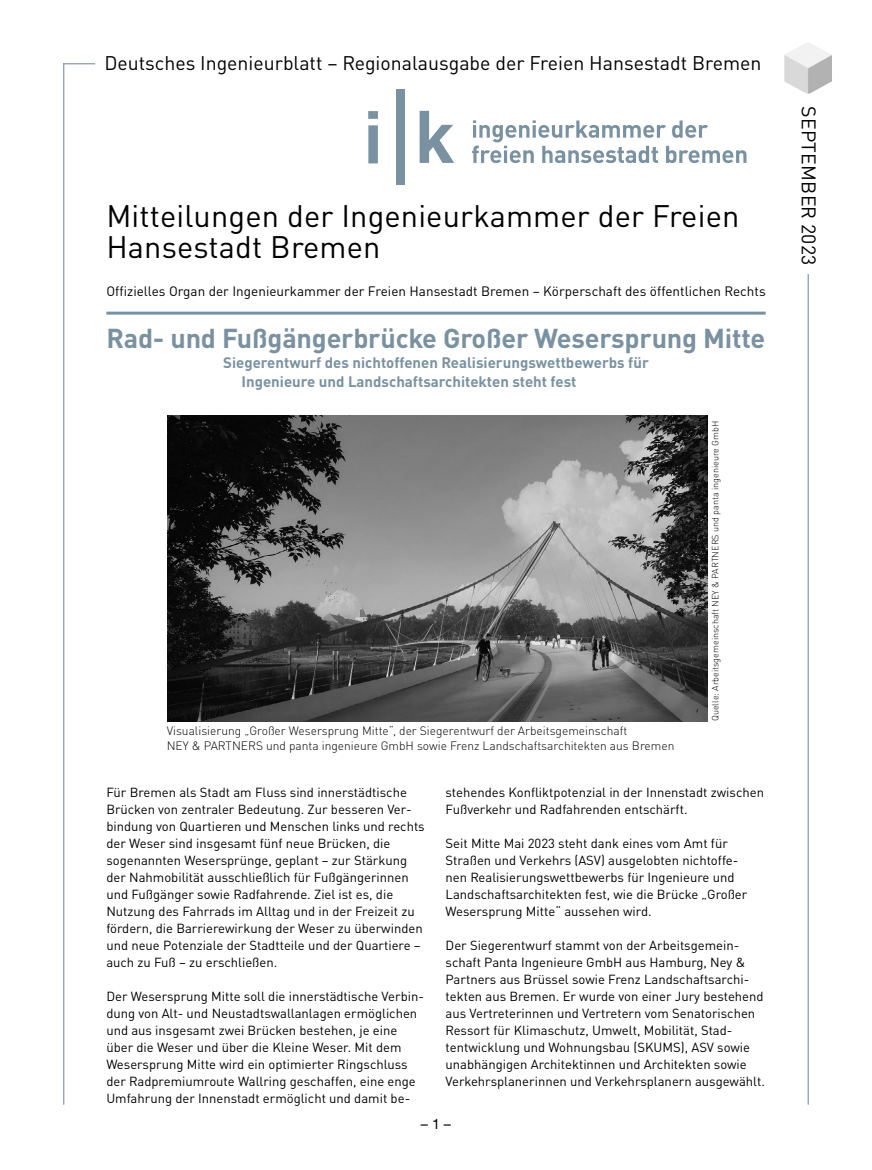
<style>
.page{position:relative;width:872px;height:1170px;background:#fff}
.page>*{position:absolute;margin:0;border:0;box-sizing:border-box;transform-origin:0 0}
.t1{font:30.75px/31.5px "DINOT";letter-spacing:.005em;color:#000}
.Headline{font:700 27px "DINOT";letter-spacing:-.005em;color:#7991a1}
.t2{font:19.5px "DINOT";color:#000}
.Headline-2{font:700 15px/19.5px "DINOT";color:#7991a1}
.t3{font:14.25px "Helvetica Neue LT Std";color:#000}
.t4{font:13.5px "DINOT";color:#000}
.Fließtext_Links_Abst{font:13.05px/17px "DINOT";color:#000}
.Bildunterschrift{font:300 12px/15px "DINOT";color:#000}
.Quelle{font:300 9px "DINOT";color:#000}
</style>
<div class="page">
<hr style="left:807px;top:195px;width:1px;height:909px;background:#7991a1">
<hr style="left:63px;top:63px;width:1px;height:1041px;background:#7991a1">
<hr style="left:63px;top:63px;width:32px;height:1px;background:#7991a1">
<div style="left:797px;top:106px;width:24px;height:168px;background:#fff"></div>
<img style="left:784px;top:43px;width:48px;height:51px">
<hr style="left:106px;top:311px;width:659px;height:3px;background:#7991a1">
<svg style="left:472px;top:120px;width:274px;height:43px"></svg>
<div style="left:396px;top:89px;width:8px;height:95px;background:#7991a1"></div>
<svg style="left:419px;top:111px;width:35px;height:52px"></svg>
<svg style="left:368px;top:111px;width:10px;height:52px"></svg>
<img style="left:168px;top:416px;width:540px;height:305px">
<h3 class="t2" style="left:104px;top:51px;width:658px">Deutsches Ingenieurblatt – Regionalausgabe der Freien Hansestadt Bremen</h3>
<p class="t1" style="left:106px;top:199px;width:634px">Mitteilungen der Ingenieurkammer der Freien<br>Hansestadt Bremen</p>
<p class="t4" style="left:106px;top:283px;width:661px">Offizielles Organ der Ingenieurkammer der Freien Hansestadt Bremen – Körperschaft des öffentlichen Rechts</p>
<p class="Headline" style="left:107px;top:321px;width:660px">Rad- und Fußgängerbrücke Großer Wesersprung Mitte</p>
<p class="Headline-2" style="left:241px;top:352px;width:409px;text-indent:-18px">Siegerentwurf des nichtoffenen Realisierungswettbewerbs für<br>Ingenieure und Landschaftsarchitekten steht fest</p>
<p class="Bildunterschrift" style="left:167px;top:723px;width:509px">Visualisierung „Großer Wesersprung Mitte“, der Siegerentwurf der Arbeitsgemeinschaft<br>NEY &amp; PARTNERS und panta ingenieure GmbH sowie Frenz Landschaftsarchitekten aus Bremen</p>
<p class="Quelle" style="left:709px;top:721px;width:301px;rotate:-90deg">Quelle: Arbeitsgemeinschaft NEY &amp; PARTNERS und panta ingenieure GmbH</p>
<p class="Fließtext_Links_Abst" style="left:106px;top:783px;width:320px">Für Bremen als Stadt am Fluss sind innerstädtische Brücken von zentraler Bedeutung. Zur besseren Ver&shy;bindung von Quartieren und Menschen links und rechts der Weser sind insgesamt fünf neue Brücken, die sogenannten Wesersprünge, geplant – zur Stärkung der Nahmobilität ausschließlich für Fußgängerinnen und Fußgänger sowie Radfahrende. Ziel ist es, die Nutzung des Fahrrads im Alltag und in der Freizeit zu fördern, die Barrierewirkung der Weser zu überwinden und neue Potenziale der Stadtteile und der Quartiere – auch zu Fuß – zu erschließen.</p>
<p class="Fließtext_Links_Abst" style="left:106px;top:987px;width:319px">Der Wesersprung Mitte soll die innerstädtische Verbin&shy;dung von Alt- und Neustadtswallanlagen ermöglichen und aus insgesamt zwei Brücken bestehen, je eine über die Weser und über die Kleine Weser. Mit dem Wesersprung Mitte wird ein optimierter Ringschluss der Radpremiumroute Wallring geschaffen, eine enge Umfahrung der Innenstadt ermöglicht und damit be-</p>
<p class="Fließtext_Links_Abst" style="left:445px;top:783px;width:320px">stehendes Konfliktpotenzial in der Innenstadt zwischen<br>Fußverkehr und Radfahrenden entschärft.</p>
<p class="Fließtext_Links_Abst" style="left:445px;top:834px;width:303px">Seit Mitte Mai 2023 steht dank eines vom Amt für Straßen und Verkehrs (ASV) ausgelobten nichtoffe&shy;nen Realisierungswettbewerbs für Ingenieure und Landschaftsarchitekten fest, wie die Brücke „Großer Wesersprung Mitte“ aussehen wird.</p>
<p class="Fließtext_Links_Abst" style="left:445px;top:936px;width:321px">Der Siegerentwurf stammt von der Arbeitsgemein&shy;schaft Panta Ingenieure GmbH aus Hamburg, Ney &amp; Partners aus Brüssel sowie Frenz Landschaftsarchi&shy;tekten aus Bremen. Er wurde von einer Jury bestehend aus Vertreterinnen und Vertretern vom Senatorischen Ressort für Klimaschutz, Umwelt, Mobilität, Stad&shy;tentwicklung und Wohnungsbau (SKUMS), ASV sowie unabhängigen Architektinnen und Architekten sowie Verkehrsplanerinnen und Verkehrsplanern ausgewählt.</p>
<p class="t3" style="left:421px;top:1115px;width:32px">– 1 –</p>
<h3 class="t2" style="left:821px;top:106px;width:160px;rotate:90deg">SEPTEMBER 2023</h3>
</div>
